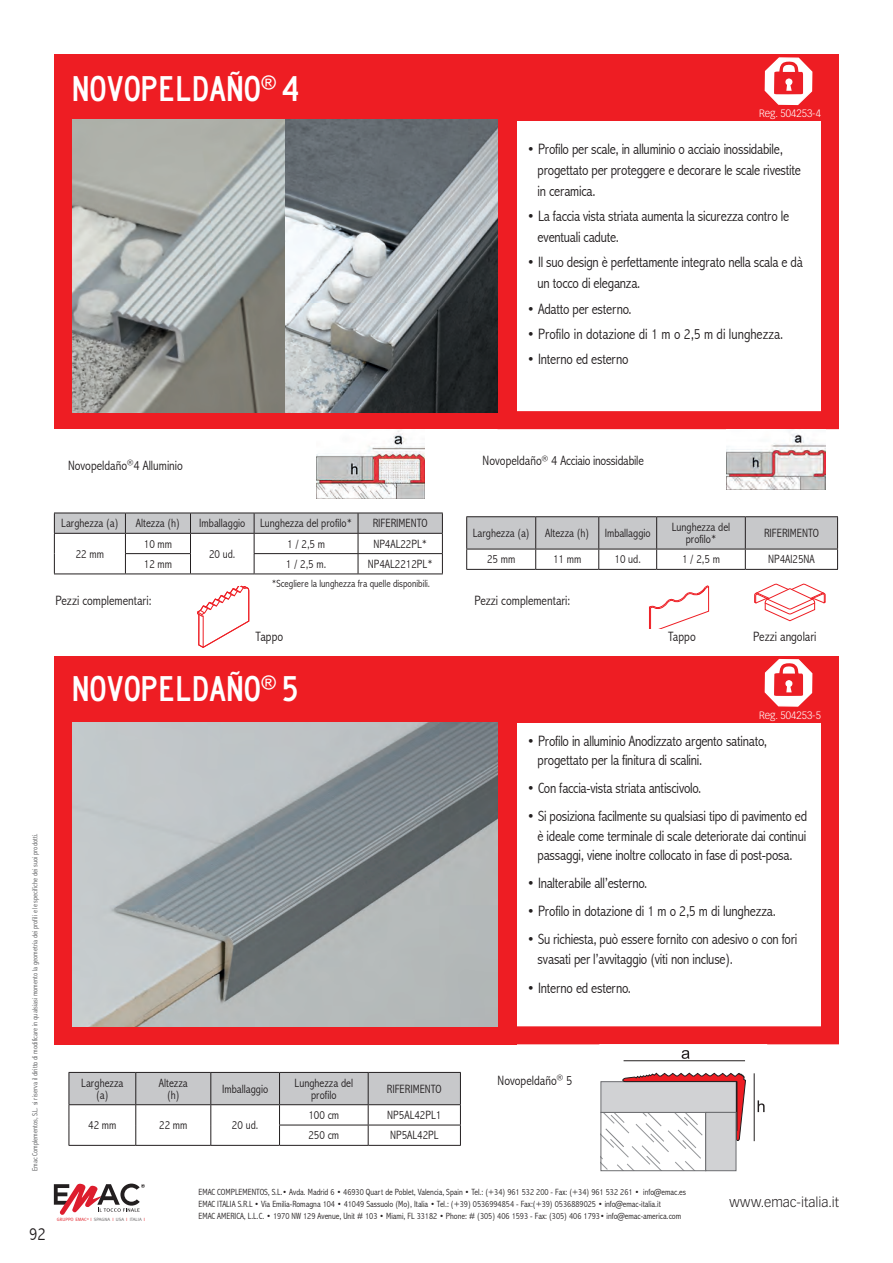
<style>
.page{position:relative;width:893px;height:1263px;background:#fff}
.page>*{position:absolute;margin:0;border:0;box-sizing:border-box;transform-origin:0 0}
.t1{font:33px "laneb";color:#fff}
.t2{font:300 condensed 18px "Abadi";color:#231f20}
.t3{font:300 condensed 15px/21px "Abadi";letter-spacing:-.015em;color:#231f20}
.t4{font:300 condensed 13.5px "Abadi";color:#231f20}
.t5{font:300 13.5px "Vectora LT Std";color:#231f20}
.t6{font:300 condensed 12px/12px "Abadi";color:#231f20;text-align:center}
.t7{font:300 condensed 10.5px "Abadi";color:#231f20}
.t8{font:300 10.5px "Vectora LT Std";color:#fff}
.t9{font:300 condensed 9px/12px "Abadi";color:#231f20}
.t10{font:300 condensed 7.5px "Abadi";color:#57585a}
.t11{font:4.65px "Meta Pro";color:rgb(35 31 32/.7)}
.s1{color:#e11e26}
</style>
<div class="page">
<svg style="left:54px;top:1183px;width:91px;height:32px"></svg>
<div style="left:497px;top:102px;width:342px;height:327px;border:18px solid #ee1d23"></div>
<div style="left:497px;top:705px;width:342px;height:339px;border:18px solid #ee1d23"></div>
<div style="left:54px;top:107px;width:463px;height:322px;background:#ee1d23"></div>
<div style="left:54px;top:710px;width:463px;height:334px;background:#ee1d23"></div>
<div style="left:54px;top:54px;width:785px;height:66px;background:#ee1d23"></div>
<div style="left:54px;top:656px;width:785px;height:66px;background:#ee1d23"></div>
<img style="left:72px;top:120px;width:426px;height:292px">
<img style="left:72px;top:722px;width:426px;height:304px">
<hr style="left:54px;top:573px;width:71px;height:1px;background:#231f20">
<hr style="left:125px;top:573px;width:65px;height:1px;background:#231f20">
<hr style="left:190px;top:573px;width:64px;height:1px;background:#231f20">
<hr style="left:254px;top:573px;width:104px;height:1px;background:#231f20">
<hr style="left:358px;top:573px;width:85px;height:1px;background:#231f20">
<svg style="left:54px;top:513px;width:389px;height:60px"></svg>
<hr style="left:254px;top:553px;width:104px;height:1px;background:#231f20">
<hr style="left:466px;top:516px;width:70px;height:1px;background:#231f20">
<hr style="left:536px;top:516px;width:63px;height:1px;background:#231f20">
<hr style="left:599px;top:516px;width:58px;height:1px;background:#231f20">
<hr style="left:657px;top:516px;width:88px;height:1px;background:#231f20">
<hr style="left:745px;top:516px;width:93px;height:1px;background:#231f20">
<svg style="left:466px;top:517px;width:372px;height:52px"></svg>
<hr style="left:466px;top:569px;width:70px;height:1px;background:#231f20">
<hr style="left:536px;top:569px;width:63px;height:1px;background:#231f20">
<hr style="left:599px;top:569px;width:58px;height:1px;background:#231f20">
<hr style="left:657px;top:569px;width:88px;height:1px;background:#231f20">
<hr style="left:745px;top:569px;width:93px;height:1px;background:#231f20">
<svg style="left:69px;top:1072px;width:392px;height:73px"></svg>
<hr style="left:69px;top:1145px;width:67px;height:1px;background:#231f20">
<hr style="left:136px;top:1145px;width:75px;height:1px;background:#231f20">
<hr style="left:211px;top:1145px;width:69px;height:1px;background:#231f20">
<hr style="left:280px;top:1145px;width:88px;height:1px;background:#231f20">
<hr style="left:368px;top:1145px;width:93px;height:1px;background:#231f20">
<div style="left:600px;top:1044px;width:167px;height:129px;background:#fff;border:1px solid #fff"></div>
<svg style="left:601px;top:1073px;width:145px;height:98px"></svg>
<div style="left:705px;top:1112px;width:31px;height:59px;background:#d1d2d4;border:1px solid #6c6d70"></div>
<hr style="left:754px;top:1073px;width:1px;height:68px;background:#231f20">
<svg style="left:758px;top:1100px;width:7px;height:12px"></svg>
<hr style="left:624px;top:1060px;width:121px;height:1px;background:#231f20">
<svg style="left:682px;top:1050px;width:7px;height:9px"></svg>
<img style="left:726px;top:429px;width:99px;height:60px">
<img style="left:317px;top:429px;width:108px;height:69px">
<svg style="left:754px;top:584px;width:72px;height:37px"></svg>
<svg style="left:649px;top:585px;width:60px;height:43px"></svg>
<svg style="left:764px;top:57px;width:49px;height:49px"></svg>
<svg style="left:764px;top:659px;width:49px;height:48px"></svg>
<svg style="left:197px;top:585px;width:52px;height:63px"></svg>
<p class="t1" style="left:72px;top:69px;width:229px">NOVOPELDAÑO<sup>®</sup> 4</p>
<p class="t8" style="left:759px;top:107px;width:63px">Reg. 504253-4</p>
<p class="t3" style="left:538px;top:138px;width:265px;text-indent:-10px">• Profilo per scale, in alluminio o acciaio inossidabile, progettato per proteggere e decorare le scale rivestite in ceramica.</p>
<p class="t3" style="left:538px;top:206px;width:253px;text-indent:-10px">• La faccia vista striata aumenta la sicurezza contro le eventuali cadute.</p>
<p class="t3" style="left:538px;top:252px;width:267px;text-indent:-10px">• Il suo design è perfettamente integrato nella scala e dà un tocco di eleganza.</p>
<p class="t3" style="left:527px;top:298px;width:106px">• Adatto per esterno.</p>
<p class="t3" style="left:527px;top:323px;width:258px">• Profilo in dotazione di 1 m o 2,5 m di lunghezza.</p>
<p class="t3" style="left:527px;top:349px;width:103px">• Interno ed esterno</p>
<p class="t4" style="left:68px;top:457px;width:116px">Novopeldaño<sup>®</sup>4 Alluminio</p>
<p class="t4" style="left:483px;top:453px;width:163px">Novopeldaño<sup>®</sup> 4 Acciaio inossidabile</p>
<p class="t10" style="left:31px;top:1171px;width:339px;rotate:-90deg">Emac Complementos, S.L. si riserva il diritto di modificare in qualsiasi momento la geometria dei profili e le specifiche dei suoi prodotti.</p>
<p class="t2" style="left:29px;top:1224px;width:18px">92</p>
<p class="t6" style="left:61px;top:517px;width:59px">Larghezza (a)</p>
<p class="t6" style="left:136px;top:517px;width:46px">Altezza (h)</p>
<p class="t6" style="left:199px;top:517px;width:48px">Imballaggio</p>
<p class="t6" style="left:260px;top:517px;width:93px">Lunghezza del profilo*</p>
<p class="t6" style="left:373px;top:517px;width:56px">RIFERIMENTO</p>
<p class="t6" style="left:76px;top:548px;width:30px">22 mm</p>
<p class="t6" style="left:287px;top:538px;width:39px">1 / 2,5 m</p>
<p class="t6" style="left:373px;top:538px;width:55px">NP4AL22PL*</p>
<p class="t6" style="left:144px;top:538px;width:30px">10 mm</p>
<p class="t6" style="left:209px;top:548px;width:28px">20 ud.</p>
<p class="t6" style="left:144px;top:558px;width:30px">12 mm</p>
<p class="t6" style="left:286px;top:558px;width:42px">1 / 2,5 m.</p>
<p class="t6" style="left:368px;top:558px;width:66px">NP4AL2212PL*</p>
<p class="t7" style="left:272px;top:577px;width:160px">*Scegliere la lunghezza fra quelle disponibili.</p>
<p class="t6" style="left:473px;top:527px;width:59px">Larghezza (a)</p>
<p class="t6" style="left:545px;top:527px;width:46px">Altezza (h)</p>
<p class="t6" style="left:605px;top:527px;width:47px">Imballaggio</p>
<p class="t6" style="left:672px;top:521px;width:60px">Lunghezza del profilo*</p>
<p class="t6" style="left:764px;top:527px;width:56px">RIFERIMENTO</p>
<p class="t6" style="left:487px;top:553px;width:30px">25 mm</p>
<p class="t6" style="left:553px;top:553px;width:30px">11 mm</p>
<p class="t6" style="left:614px;top:553px;width:28px">10 ud.</p>
<p class="t6" style="left:682px;top:553px;width:39px">1 / 2,5 m</p>
<p class="t6" style="left:768px;top:553px;width:48px">NP4Al25NA</p>
<p class="t4" style="left:56px;top:593px;width:97px">Pezzi complementari:</p>
<p class="t4" style="left:474px;top:593px;width:97px">Pezzi complementari:</p>
<p class="t4" style="left:256px;top:628px;width:29px">Tappo</p>
<p class="t4" style="left:668px;top:628px;width:29px">Tappo</p>
<p class="t4" style="left:753px;top:628px;width:65px">Pezzi angolari</p>
<p class="t1" style="left:72px;top:669px;width:228px">NOVOPELDAÑO<sup>®</sup> 5</p>
<p class="t6" style="left:81px;top:1077px;width:44px">Larghezza</p>
<p class="t6" style="left:96px;top:1089px;width:14px">(a)</p>
<p class="t6" style="left:159px;top:1077px;width:30px">Altezza</p>
<p class="t6" style="left:167px;top:1089px;width:14px">(h)</p>
<p class="t6" style="left:222px;top:1083px;width:48px">Imballaggio</p>
<p class="t6" style="left:295px;top:1077px;width:60px">Lunghezza del profilo</p>
<p class="t6" style="left:387px;top:1083px;width:56px">RIFERIMENTO</p>
<p class="t6" style="left:88px;top:1119px;width:30px">42 mm</p>
<p class="t6" style="left:159px;top:1119px;width:30px">22 mm</p>
<p class="t6" style="left:232px;top:1119px;width:28px">20 ud.</p>
<p class="t6" style="left:308px;top:1109px;width:32px">100 cm</p>
<p class="t6" style="left:387px;top:1109px;width:55px">NP5AL42PL1</p>
<p class="t6" style="left:308px;top:1129px;width:32px">250 cm</p>
<p class="t6" style="left:390px;top:1129px;width:50px">NP5AL42PL</p>
<p class="t8" style="left:759px;top:709px;width:63px">Reg. 504253-5</p>
<p class="t3" style="left:538px;top:731px;width:231px;line-height:19.5px;text-indent:-10px">• Profilo in alluminio Anodizzato argento satinato, progettato per la finitura di scalini.</p>
<p class="t3" style="left:527px;top:778px;width:176px">• Con faccia-vista striata antiscivolo.</p>
<p class="t3" style="left:538px;top:806px;width:271px;line-height:19.5px;text-align:justify;text-indent:-10px">• Si posiziona facilmente su qualsiasi tipo di pavimento ed è ideale come terminale di scale deteriorate dai continui passaggi, viene inoltre collocato in fase di post-posa.</p>
<p class="t3" style="left:527px;top:873px;width:122px">• Inalterabile all’esterno.</p>
<p class="t3" style="left:527px;top:901px;width:250px">• Profilo in dotazione di 1 m o 2,5 m di lunghezza.</p>
<p class="t3" style="left:538px;top:929px;width:261px;line-height:19.5px;text-indent:-10px">• Su richiesta, può essere fornito con adesivo o con fori svasati per l’avvitaggio (viti non incluse).</p>
<p class="t3" style="left:527px;top:978px;width:105px">• Interno ed esterno.</p>
<p class="t4" style="left:498px;top:1072px;width:76px">Novopeldaño<sup>®</sup> 5</p>
<p class="t11" style="left:57px;top:1217px;width:90px"><span class="s1">GRUPPO EMAC</span><sup>®</sup> <span class="s1">I</span> SPAGNA <span class="s1">I</span> USA <span class="s1">I</span> ITALIA <span class="s1">I</span></p>
<p class="t9" style="left:199px;top:1186px;width:489px">EMAC COMPLEMENTOS, S.L.• Avda. Madrid 6 • 46930 Quart de Poblet, Valencia, Spain • Tel.: (+34) 961 532 200 - Fax: (+34) 961 532 261 • info@emac.es<br>EMAC ITALIA S.R.L • Via Emilia-Romagna 104 • 41049 Sassuolo (Mo), Italia • Tel.: (+39) 0536994854 - Fax:(+39) 0536889025 • info@emac-italia.it<br>EMAC AMERICA, L.L.C. • 1970 NW 129 Avenue, Unit # 103 • Miami, FL 33182 • Phone: # (305) 406 1593 - Fax: (305) 406 1793• info@emac-america.com</p>
<p class="t5" style="left:729px;top:1195px;width:111px">www.emac-italia.it</p>
</div>
